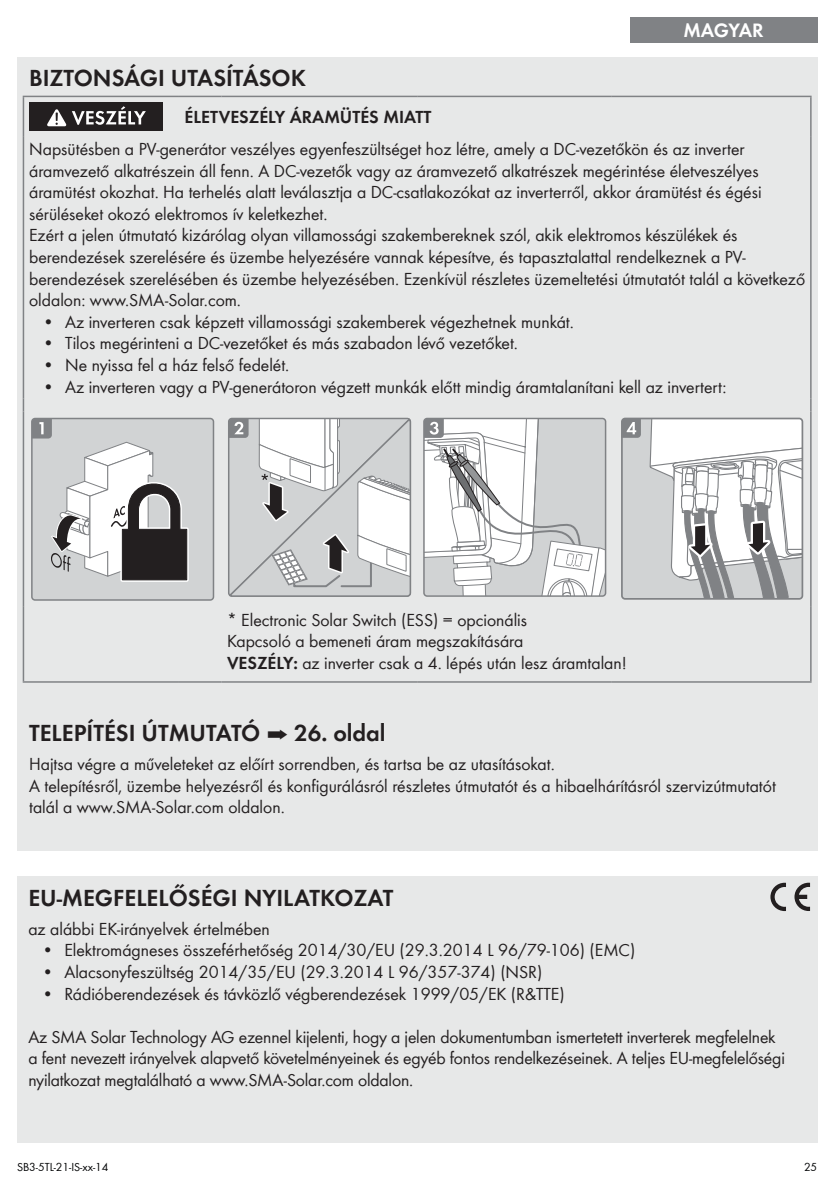
<style>
.page{position:relative;width:840px;height:1191px;background:#fff}
.page>*{position:absolute;margin:0;border:0;box-sizing:border-box;transform-origin:0 0}
.t1{font:600 24px "SMA Futura Global";color:#231f20}
.t2{font:600 20px "SMA Futura Global";letter-spacing:-.025em;color:#fff}
.t3{font:18px/21.6px "SMA Futura Global";color:#231f20}
.t4{font:600 18px "SMA Futura Global";color:#231f20}
.t5{font:12px "SMA Futura Global";color:#010203}
.s1{font-weight:600}
</style>
<div class="page">
<div style="left:629px;top:17px;width:187px;height:26px;background:#808285"></div>
<div style="left:17px;top:57px;width:799px;height:793px;background:#e7e8e8"></div>
<hr style="left:23px;top:96px;width:156px;height:1px;background:#808285">
<hr style="left:23px;top:97px;width:1px;height:39px;background:#808285">
<hr style="left:179px;top:96px;width:42px;height:1px;background:#808285">
<hr style="left:221px;top:96px;width:196px;height:1px;background:#808285">
<hr style="left:417px;top:96px;width:194px;height:1px;background:#808285">
<hr style="left:611px;top:96px;width:200px;height:1px;background:#808285">
<hr style="left:809px;top:97px;width:2px;height:39px;background:#808285">
<hr style="left:23px;top:136px;width:1px;height:262px;background:#808285">
<hr style="left:809px;top:136px;width:2px;height:262px;background:#808285">
<svg style="left:23px;top:398px;width:1px;height:13px"></svg>
<svg style="left:810px;top:398px;width:1px;height:13px"></svg>
<hr style="left:23px;top:411px;width:1px;height:196px;background:#808285">
<hr style="left:809px;top:411px;width:2px;height:196px;background:#808285">
<hr style="left:23px;top:607px;width:1px;height:74px;background:#808285">
<hr style="left:809px;top:607px;width:2px;height:74px;background:#808285">
<hr style="left:23px;top:681px;width:156px;height:1px;background:#808285">
<hr style="left:179px;top:681px;width:42px;height:1px;background:#808285">
<hr style="left:221px;top:681px;width:196px;height:1px;background:#808285">
<hr style="left:417px;top:681px;width:194px;height:1px;background:#808285">
<hr style="left:611px;top:681px;width:200px;height:1px;background:#808285">
<div style="left:29px;top:102px;width:133px;height:28px;background:#231f20"></div>
<svg style="left:47px;top:106px;width:99px;height:20px"></svg>
<div style="left:32px;top:418px;width:181px;height:182px;background:#d1d3d4;border-radius:3px"></div>
<div style="left:31px;top:418px;width:183px;height:183px;border:2px solid #808285;border-radius:3px"></div>
<svg style="left:32px;top:418px;width:159px;height:166px"></svg>
<svg style="left:228px;top:417px;width:183px;height:180px"></svg>
<svg style="left:423px;top:418px;width:182px;height:179px"></svg>
<div style="left:621px;top:418px;width:181px;height:181px;background:#d1d3d4;border-radius:3px"></div>
<svg style="left:649px;top:420px;width:153px;height:179px"></svg>
<div style="left:620px;top:417px;width:182px;height:182px;border:2px solid #808285;border-radius:3px"></div>
<svg style="left:621px;top:418px;width:19px;height:20px"></svg>
<div style="left:17px;top:876px;width:799px;height:266px;background:#e7e8e8"></div>
<svg style="left:770px;top:882px;width:15px;height:29px"></svg>
<svg style="left:794px;top:882px;width:15px;height:29px"></svg>
<p class="t2" style="left:683px;top:18px;width:81px">MAGYAR</p>
<h1 class="t1" style="left:29px;top:64px;width:278px">BIZTONSÁGI UTASÍTÁSOK</h1>
<p class="t4" style="left:184px;top:106px;width:9px">ÉLET</p>
<p class="t4" style="left:219px;top:106px;width:96px">VESZÉLY ÁRAM</p>
<p class="t4" style="left:340px;top:106px;width:54px">ÜTÉS MIATT</p>
<p class="t3" style="left:29px;top:138px;width:777px">Napsütésben a PV-generátor veszélyes egyenfeszültséget hoz létre, amely a DC-vezetőkön és az inverter áramvezető alkatrészein áll fenn. A DC-vezetők vagy az áramvezető alkatrészek megérintése életveszélyes áramütést okozhat. Ha terhelés alatt leválasztja a DC-csatlakozókat az inverterről, akkor áramütést és égési sérüléseket okozó elektromos ív keletkezhet.<br>Ezért a jelen útmutató kizárólag olyan villamossági szakembereknek szól, akik elektromos készülékek és berendezések szerelésére és üzembe helyezésére vannak képesítve, és tapasztalattal rendelkeznek a PV&shy;berendezések szerelésében és üzembe helyezésében. Ezenkívül részletes üzemeltetési útmutatót talál a következő oldalon: www.SMA-Solar.com.</p>
<p class="t3" style="left:42px;top:311px;width:532px">• Az inverteren csak képzett villamossági szakemberek végezhetnek munkát.</p>
<p class="t3" style="left:42px;top:332px;width:477px">• Tilos megérinteni a DC-vezetőket és más szabadon lévő vezetőket.</p>
<p class="t3" style="left:42px;top:354px;width:248px">• Ne nyissa fel a ház felső fedelét.</p>
<p class="t3" style="left:42px;top:375px;width:685px">• Az inverteren vagy a PV-generátoron végzett munkák előtt mindig áramtalanítani kell az invertert:</p>
<p class="t3" style="left:227px;top:608px;width:401px">* Electronic Solar Switch (ESS) = opcionális<br>Kapcsoló a bemeneti áram megszakítására<br><span class="s1">VESZÉ LY:</span> az inverter csak a 4. lépés után lesz áramtalan!</p>
<h1 class="t1" style="left:29px;top:718px;width:23px">TELEP</h1>
<h1 class="t1" style="left:87px;top:718px;width:87px">ÍTÉSI ÚTMUTAT</h1>
<h1 class="t1" style="left:241px;top:718px;width:146px">Ó ➡ 26. OLDAL</h1>
<p class="t3" style="left:29px;top:753px;width:747px">Hajtsa végre a műveleteket az előírt sorrendben, és tartsa be az utasításokat.<br>A telepítésről, üzembe helyezésről és konfigurálásról részletes útmutatót és a hibaelhárításról szervizútmutatót talál a www.SMA-Solar.com oldalon.</p>
<h1 class="t1" style="left:28px;top:883px;width:322px">EU-MEGFELELŐSÉGI NYILATKOZAT</h1>
<p class="t3" style="left:28px;top:917px;width:243px">az alábbi EK-irányelvek értelmében</p>
<p class="t3" style="left:42px;top:939px;width:594px">• Elektromágneses összeférhetőség 2014/30/EU (29.3.2014 L 96/79-106) (EMC)</p>
<p class="t3" style="left:42px;top:961px;width:502px">• Alacsonyfeszültség 2014/35/EU (29.3.2014 L 96/357-374) (NSR)</p>
<p class="t3" style="left:42px;top:982px;width:524px">• Rádióberendezések és távközlő végberendezések 1999/05/EK (R&amp;TTE)</p>
<p class="t3" style="left:28px;top:1025px;width:757px">Az SMA Solar Technology AG ezennel kijelenti, hogy a jelen dokumentumban ismertetett inverterek megfelelnek a fent nevezett irányelvek alapvető követelményeinek és egyéb fontos rendelkezéseinek. A teljes EU-megfelelőségi nyilatkozat megtalálható a www.SMA-Solar.com oldalon.</p>
<p class="t5" style="left:17px;top:1160px;width:93px">SB3-5TL-21-IS-xx-14</p>
<p class="t5" style="left:803px;top:1160px;width:15px">25</p>
</div>
